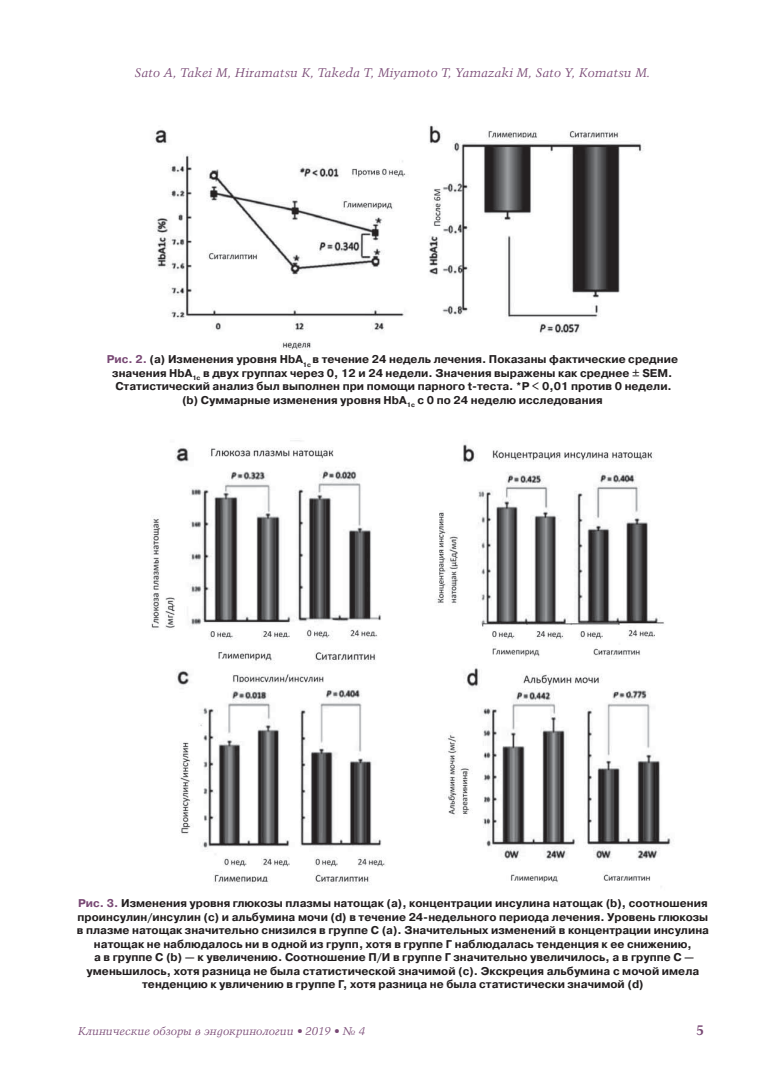
<style>
.page{position:relative;width:780px;height:1088px;background:#fff}
.page>*{position:absolute;margin:0;border:0;box-sizing:border-box;transform-origin:0 0}
.t1{font:700 13.75px "Talisman";color:#784874}
.t2{font:italic 12.5px "Talisman";color:#784874}
.t3{font:700 11.25px/13.5px "Pragmatica C";color:#231f20;text-align:center}
.t4{font:italic 11.25px "Talisman";color:#784874}
.s1{color:#784874}
</style>
<div class="page">
<img style="left:154px;top:125px;width:490px;height:233px">
<img style="left:151px;top:440px;width:520px;height:447px">
<p class="t2" style="left:134px;top:68px;width:517px">Sato A, Takei M, Hiramatsu K, Takeda T, Miyamoto T, Yamazaki M, Sato Y, Komatsu M.</p>
<p class="t3" style="left:107px;top:352px;width:573px"><span class="s1">Рис. 2.</span> (а) Изменения уровня HbA<sub>1c</sub> в течение 24 недель лечения. Показаны фактические средние значения HbA<sub>1c</sub> в двух группах через 0, 12 и 24 недели. Значения выражены как среднее ± SEM.<br>Статистический анализ был выполнен при помощи парного t-теста. *Р &lt; 0,01 против 0 недели. (b) Суммарные изменения уровня HbA<sub>1c</sub> с 0 по 24 неделю исследования</p>
<p class="t3" style="left:77px;top:896px;width:633px"><span class="s1">Рис. 3.</span> Изменения уровня глюкозы плазмы натощак (а), концентрации инсулина натощак (b), соотношения проинсулин/инсулин (с) и альбумина мочи (d) в течение 24-недельного периода лечения. Уровень глюкозы в плазме натощак значительно снизился в группе С (а). Значительных изменений в концентрации инсулина натощак не наблюдалось ни в одной из групп, хотя в группе Г наблюдалась тенденция к ее снижению,<br>а в группе С (b) — к увеличению. Соотношение П/И в группе Г значительно увеличилось, а в группе С — уменьшилось, хотя разница не была статистической значимой (c). Экскреция альбумина с мочой имела тенденцию к увличению в группе Г, хотя разница не была статистически значимой (d)</p>
<p class="t4" style="left:78px;top:1027px;width:289px">Клинические обзоры в эндокринологии • 2019 • № 4</p>
<p class="t1" style="left:696px;top:1022px;width:9px">5</p>
</div>
